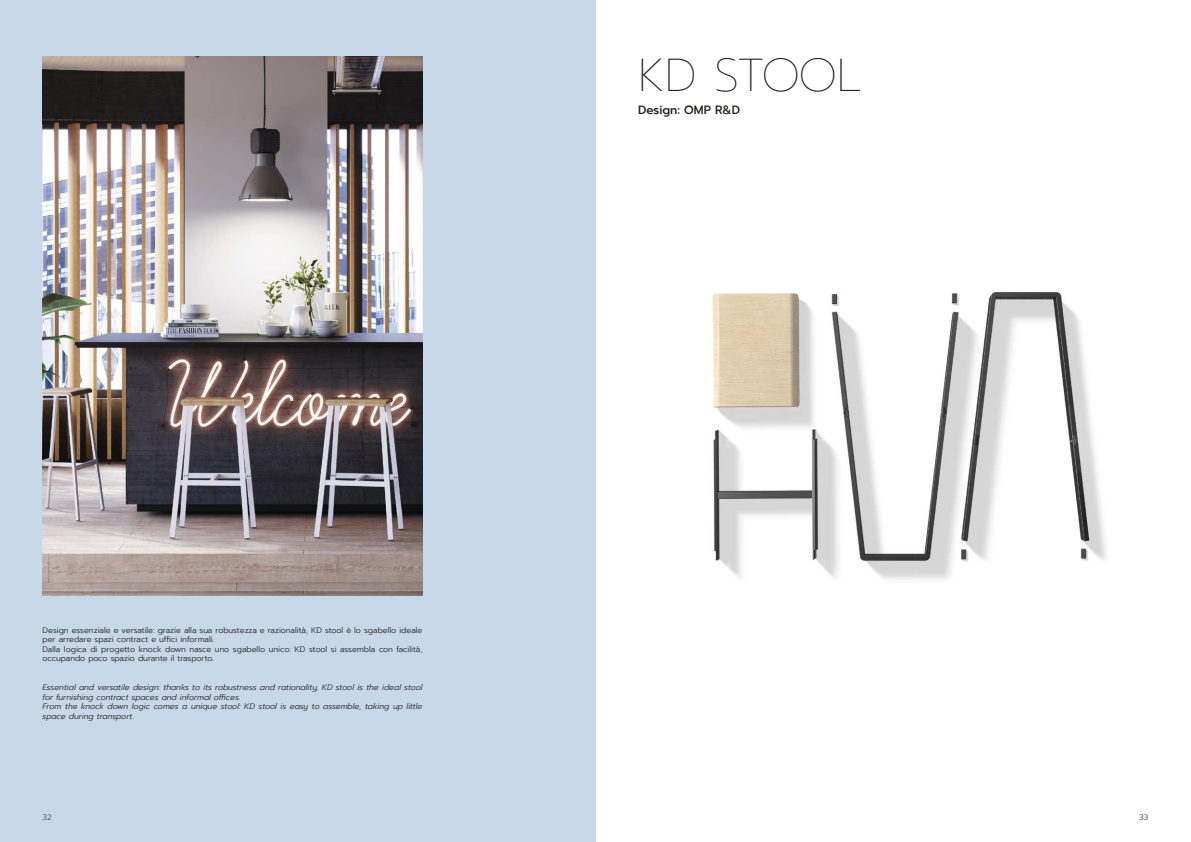
<style>
.page{position:relative;width:1191px;height:842px;background:#fff}
.page>*{position:absolute;margin:0;border:0;box-sizing:border-box;transform-origin:0 0}
.t1{font:100 46px "Prompt";letter-spacing:-.035em;color:#222221}
.t2{font:500 12px "Prompt";color:#222221}
.t3{font:300 8px/9.6px "Prompt";color:#222221}
.t4{font:italic 300 8px/9.6px "Prompt";color:#222221}
.t5{font:8px "Prompt";color:#636363}
</style>
<div class="page">
<div style="left:0;top:0;width:595px;height:842px;background:#c7d8e8"></div>
<img style="left:43px;top:57px;width:379px;height:538px">
<img style="left:712px;top:291px;width:395px;height:289px">
<p class="t3" style="left:43px;top:625px;width:381px">Design essenziale e versatile: grazie alla sua robustezza e razionalità, KD stool è lo sgabello ideale per arredare spazi contract e uffici informali.<br>Dalla logica di progetto knock down nasce uno sgabello unico: KD stool si assembla con facilità, occupando poco spazio durante il trasporto.</p>
<p class="t4" style="left:43px;top:682px;width:381px">Essential and versatile design: thanks to its robustness and rationality, KD stool is the ideal stool for furnishing contract spaces and informal offices.<br>From the knock down logic comes a unique stool: KD stool is easy to assemble, taking up little space during transport.</p>
<h1 class="t1" style="left:638px;top:44px;width:225px">KD STOOL</h1>
<h2 class="t2" style="left:638px;top:101px;width:104px">Design: OMP R&amp;D</h2>
<p class="t5" style="left:43px;top:811px;width:11px">32</p>
<p class="t5" style="left:1139px;top:811px;width:11px">33</p>
</div>
